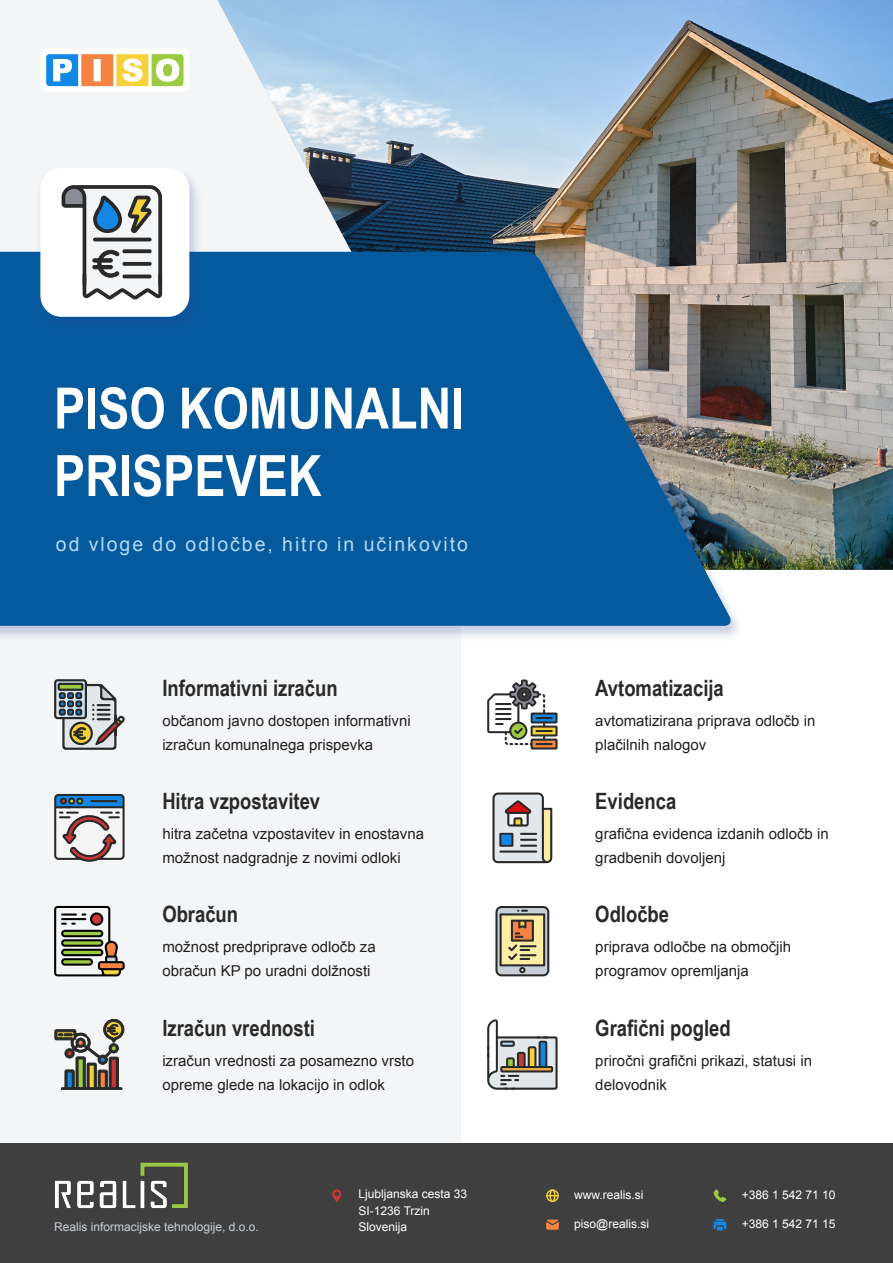
<style>
.page{position:relative;width:893px;height:1263px;background:#fff}
.page>*{position:absolute;margin:0;border:0;box-sizing:border-box;transform-origin:0 0}
.NAME_title{font:700 57px "Arial Narrow";color:#fff}
.ICN_title{font:700 22.5px "Arial Narrow";color:#292929}
.NAME_description{font:19.5px "Arial";letter-spacing:.1em;color:#b3d9f7}
.t1{font:15px/24px "Arial";color:#231f20}
.BASE_style{font:12px "Arial";color:#fff}
.BASE_style-2{font:12px "Arial";color:#c7d0d8}
</style>
<div class="page">
<div style="left:0;top:0;width:460px;height:1263px;background:#f3f5f7"></div>
<img style="left:218px;top:0;width:675px;height:570px">
<div style="left:0;top:250px;width:744px;height:392px;background:#253f8e;opacity:.25"></div>
<svg style="left:0;top:252px;width:732px;height:374px;fill:#055a9d"></svg>
<div style="left:35px;top:166px;width:168px;height:167px;background:#253f8e;opacity:.25"></div>
<div style="left:40px;top:168px;width:149px;height:149px;background:#fff;border-radius:21px"></div>
<svg style="left:62px;top:185px;width:100px;height:115px"></svg>
<div style="left:0;top:1144px;width:893px;height:119px;background:#3f3f3f"></div>
<svg style="left:546px;top:1189px;width:13px;height:13px"></svg>
<svg style="left:546px;top:1219px;width:13px;height:11px"></svg>
<svg style="left:713px;top:1189px;width:13px;height:13px"></svg>
<svg style="left:713px;top:1219px;width:13px;height:11px"></svg>
<svg style="left:332px;top:1189px;width:9px;height:13px"></svg>
<img style="left:55px;top:1162px;width:133px;height:47px">
<div style="left:40px;top:48px;width:149px;height:44px;background:#fff;border-radius:5px"></div>
<svg style="left:46px;top:54px;width:138px;height:32px"></svg>
<svg style="left:54px;top:906px;width:71px;height:70px"></svg>
<svg style="left:54px;top:679px;width:71px;height:71px"></svg>
<svg style="left:54px;top:794px;width:71px;height:68px"></svg>
<hr style="left:90px;top:800px;width:27px;height:2px;background:#292929">
<svg style="left:55px;top:1019px;width:69px;height:71px"></svg>
<svg style="left:492px;top:792px;width:60px;height:71px"></svg>
<svg style="left:495px;top:906px;width:54px;height:70px"></svg>
<svg style="left:487px;top:1019px;width:71px;height:71px"></svg>
<svg style="left:487px;top:679px;width:71px;height:70px"></svg>
<p class="NAME_title" style="left:54px;top:365px;width:412px">PISO KOMUNALNI</p>
<p class="NAME_title" style="left:54px;top:433px;width:269px">PRISPEVEK</p>
<p class="NAME_description" style="left:56px;top:531px;width:414px">od vloge do odločbe, hitro in učinkovito</p>
<p class="ICN_title" style="left:162px;top:670px;width:177px">Informativni izračun</p>
<p class="ICN_title" style="left:595px;top:670px;width:130px">Avtomatizacija</p>
<p class="t1" style="left:162px;top:708px;width:250px">občanom javno dostopen informativni izračun komunalnega prispevka</p>
<p class="t1" style="left:595px;top:708px;width:222px">avtomatizirana priprava odločb in</p>
<p class="t1" style="left:595px;top:732px;width:112px">plačilnih nalogov</p>
<p class="ICN_title" style="left:162px;top:784px;width:159px">Hitra vzpostavitev</p>
<p class="ICN_title" style="left:595px;top:784px;width:83px">Evidenca</p>
<p class="t1" style="left:162px;top:822px;width:263px">hitra začetna vzpostavitev in enostavna možnost nadgradnje z novimi odloki</p>
<p class="t1" style="left:595px;top:822px;width:235px">grafična evidenca izdanih odločb in gradbenih dovoljenj</p>
<p class="ICN_title" style="left:162px;top:897px;width:77px">Obračun</p>
<p class="ICN_title" style="left:595px;top:897px;width:75px">Odločbe</p>
<p class="t1" style="left:162px;top:935px;width:215px">možnost predpriprave odločb za obračun KP po uradni dolžnosti</p>
<p class="t1" style="left:595px;top:935px;width:197px">priprava odločbe na območjih</p>
<p class="t1" style="left:595px;top:959px;width:155px">programov opremljanja</p>
<p class="ICN_title" style="left:162px;top:1010px;width:154px">Izračun vrednosti</p>
<p class="ICN_title" style="left:595px;top:1010px;width:137px">Grafični pogled</p>
<p class="t1" style="left:162px;top:1048px;width:253px">izračun vrednosti za posamezno vrsto opreme glede na lokacijo in odlok</p>
<p class="t1" style="left:595px;top:1048px;width:218px">priročni grafični prikazi, statusi in delovodnik</p>
<p class="BASE_style" style="left:359px;top:1186px;width:110px">Ljubljanska cesta 33</p>
<p class="BASE_style" style="left:359px;top:1202px;width:73px">SI-1236 Trzin</p>
<p class="BASE_style-2" style="left:54px;top:1219px;width:206px">Realis informacijske tehnologije, d.o.o.</p>
<p class="BASE_style" style="left:359px;top:1219px;width:50px">Slovenija</p>
<p class="BASE_style" style="left:574px;top:1187px;width:71px">www.realis.si</p>
<p class="BASE_style" style="left:574px;top:1216px;width:76px">piso@realis.si</p>
<p class="BASE_style" style="left:742px;top:1187px;width:95px">+386 1 542 71 10</p>
<p class="BASE_style" style="left:742px;top:1216px;width:95px">+386 1 542 71 15</p>
</div>
